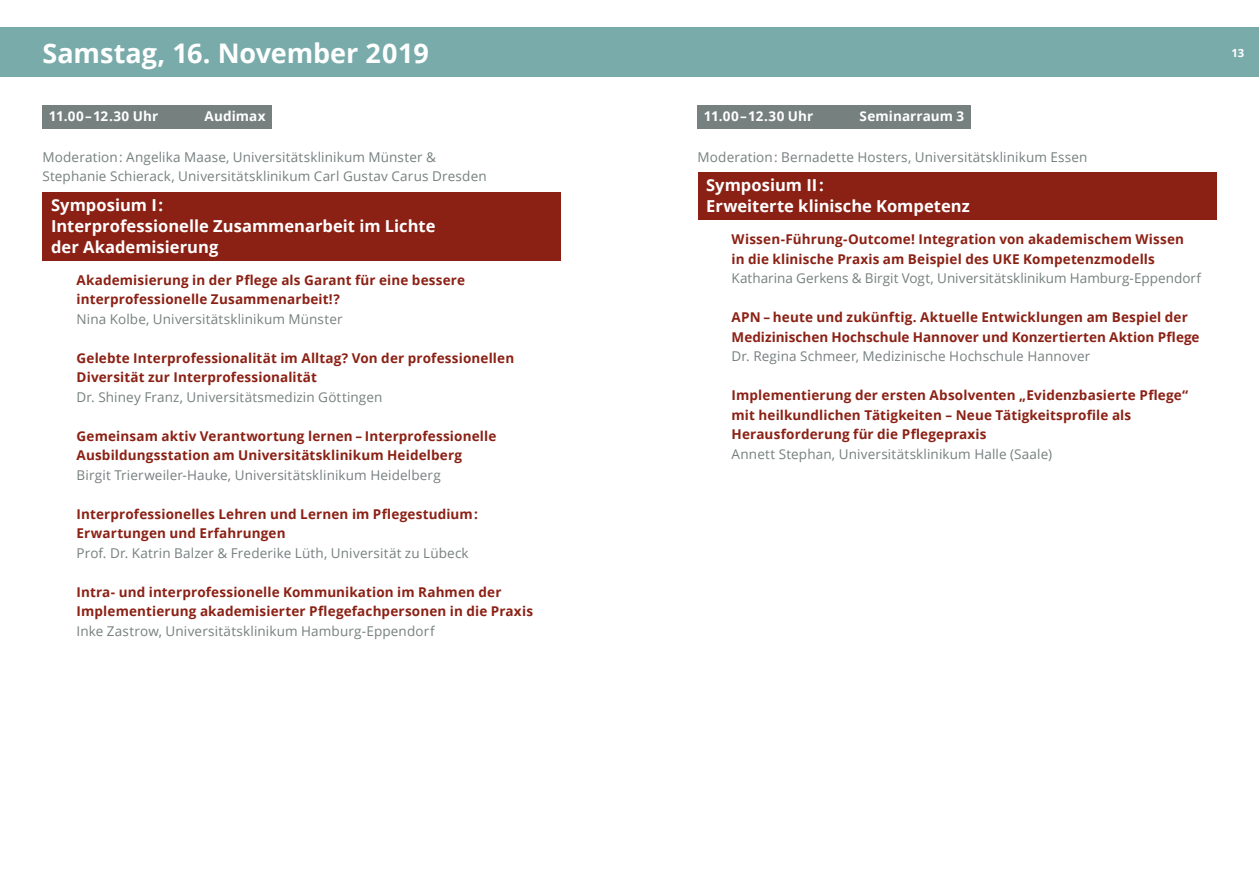
<style>
.page{position:relative;width:1259px;height:893px;background:#fff}
.page>*{position:absolute;margin:0;border:0;box-sizing:border-box;transform-origin:0 0}
.t1{font:700 27px "Open Sans";color:#fff}
.t2{font:700 16.5px/21px "Open Sans";color:#fff}
.t3{font:700 13.5px/19.5px "Open Sans";letter-spacing:.01em;color:#8b2115}
.t4{font:13.5px/19.5px "Open Sans";letter-spacing:.01em;color:#76807f}
.t5{font:700 13.5px "Open Sans";letter-spacing:.005em;color:#fff}
.t6{font:700 11.25px "Open Sans";color:#fff}
</style>
<div class="page">
<div style="left:0;top:28px;width:1259px;height:49px;background:#78abaa"></div>
<div style="left:43px;top:105px;width:229px;height:23px;background:#76807f"></div>
<div style="left:43px;top:192px;width:518px;height:69px;background:#8b2115"></div>
<div style="left:697px;top:105px;width:273px;height:23px;background:#76807f"></div>
<div style="left:697px;top:173px;width:519px;height:47px;background:#8b2115"></div>
<h1 class="t1" style="left:42px;top:34px;width:388px">Samstag, 16. November 2019</h1>
<p class="t6" style="left:1231px;top:44px;width:14px">13</p>
<p class="t5" style="left:49px;top:106px;width:111px">11.00 – 12.30 Uhr</p>
<p class="t5" style="left:205px;top:106px;width:62px">Audimax</p>
<p class="t4" style="left:43px;top:147px;width:446px">Moderation : Angelika Maase, Universitätsklinikum Münster &amp;<br>Stephanie Schierack, Universitätsklinikum Carl Gustav Carus Dresden</p>
<p class="t2" style="left:51px;top:194px;width:386px">Symposium I :<br>Interprofessionelle Zusammenarbeit im Lichte der Akademisierung</p>
<p class="t3" style="left:77px;top:270px;width:390px">Akademisierung in der Pflege als Garant für eine bessere interprofessionelle Zusammenarbeit!?</p>
<p class="t4" style="left:77px;top:309px;width:267px">Nina Kolbe, Universitätsklinikum Münster</p>
<p class="t3" style="left:77px;top:348px;width:439px">Gelebte Interprofessionalität im Alltag? Von der professionellen<br>Diversität zur Interprofessionalität</p>
<p class="t4" style="left:77px;top:387px;width:307px">Dr. Shiney Franz, Universitätsmedizin Göttingen</p>
<p class="t3" style="left:77px;top:426px;width:421px">Gemeinsam aktiv Verantwortung lernen – Interprofessionelle<br>Ausbildungsstation am Universitätsklinikum Heidelberg</p>
<p class="t4" style="left:77px;top:465px;width:366px">Birgit Trierweiler-Hauke, Universitätsklinikum Heidelberg</p>
<p class="t3" style="left:77px;top:504px;width:403px">Interprofessionelles Lehren und Lernen im Pflegestudium :<br>Erwartungen und Erfahrungen</p>
<p class="t4" style="left:77px;top:543px;width:394px">Prof. Dr. Katrin Balzer &amp; Frederike Lüth, Universität zu Lübeck</p>
<p class="t3" style="left:77px;top:582px;width:458px">Intra- und interprofessionelle Kommunikation im Rahmen der<br>Implementierung akademisierter Pflegefachpersonen in die Praxis</p>
<p class="t4" style="left:77px;top:621px;width:359px">Inke Zastrow, Universitätsklinikum Hamburg-Eppendorf</p>
<p class="t5" style="left:704px;top:106px;width:111px">11.00 – 12.30 Uhr</p>
<p class="t5" style="left:859px;top:106px;width:106px">Seminarraum 3</p>
<p class="t4" style="left:697px;top:147px;width:391px">Moderation : Bernadette Hosters, Universitätsklinikum Essen</p>
<p class="t2" style="left:706px;top:174px;width:265px">Symposium II :<br>Erweiterte klinische Kompetenz</p>
<p class="t3" style="left:731px;top:229px;width:454px">Wissen-Führung-Outcome! Integration von akademischem Wissen in die klinische Praxis am Beispiel des UKE Kompetenzmodells</p>
<p class="t4" style="left:731px;top:268px;width:471px">Katharina Gerkens &amp; Birgit Vogt, Universitätsklinikum Hamburg-Eppendorf</p>
<p class="t3" style="left:731px;top:307px;width:469px">APN – heute und zukünftig. Aktuelle Entwicklungen am Bespiel der<br>Medizinischen Hochschule Hannover und Konzertierten Aktion Pflege</p>
<p class="t4" style="left:731px;top:346px;width:360px">Dr. Regina Schmeer, Medizinische Hochschule Hannover</p>
<p class="t3" style="left:731px;top:385px;width:458px">Implementierung der ersten Absolventen „Evidenzbasierte Pflege“ mit heilkundlichen Tätigkeiten – Neue Tätigkeitsprofile als<br>Herausforderung für die Pflegepraxis</p>
<p class="t4" style="left:731px;top:444px;width:322px">Annett Stephan, Universitätsklinikum Halle (Saale)</p>
</div>
